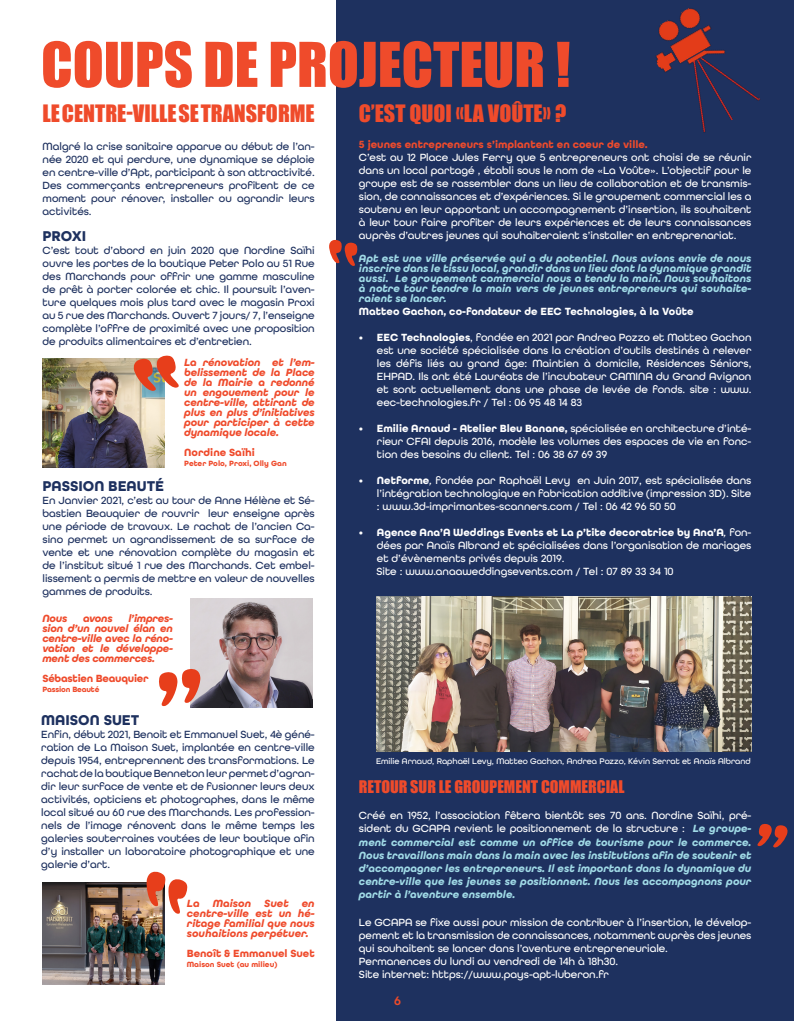
<style>
.page{position:relative;width:794px;height:1021px;background:#fff}
.page>*{position:absolute;margin:0;border:0;box-sizing:border-box;transform-origin:0 0}
.titres_articles_bila{font:57px "Impact";color:#ef4b2b}
.textes_12_medium{font:22px "Impact";color:#ef4b2b}
.textes_12_medium-2{font:16px "Impact";color:#ef4b2b}
.textes_12_medium-3{font:700 15px "All Round Gothic";color:#1e315f}
.t1{font:600 13px "All Round Gothic";color:#ef4b29}
.textes_12_medium-4{font:500 11px/13px "All Round Gothic";color:#fff;text-align:justify}
.textes_12_medium-5{font:500 11px/13px "All Round Gothic";color:#1e315f;text-align:justify}
.textes_12_medium-6{font:italic 700 11px/13px "All Round Gothic";color:#a0dae6;text-align:justify}
.textes_12_medium-7{font:italic 700 11px/10px "All Round Gothic";letter-spacing:-.01em;color:#ef4b2c;text-align:justify}
.textes_12_medium-8{font:700 11px "All Round Gothic";color:#ef4b2c}
.textes_12_medium-9{font:700 11px "All Round Gothic";color:#fff}
.textes_12_medium-10{font:700 11px "All Round Gothic";letter-spacing:-.02em;color:#ef4b2c}
.textes_12_medium-11{font:500 8.6px "All Round Gothic";color:#fff}
.textes_12_medium-12{font:700 8px "All Round Gothic";color:#ef4b2c}
.textes_12_medium-13{font:700 8px "All Round Gothic";letter-spacing:-.02em;color:#ef4b2c}
.s1{font-weight:700}
.s2{font-style:italic}
.s3{font-weight:500;font-style:normal;color:#fff}
</style>
<div class="page">
<div style="left:336px;top:0;width:458px;height:1020px;background:#1e315f"></div>
<img style="left:376px;top:597px;width:375px;height:154px">
<img style="left:43px;top:358px;width:121px;height:110px">
<img style="left:43px;top:882px;width:121px;height:102px">
<img style="left:191px;top:598px;width:122px;height:109px">
<img style="left:656px;top:8px;width:105px;height:125px">
<svg style="left:133px;top:358px;width:32px;height:35px"></svg>
<svg style="left:139px;top:882px;width:26px;height:32px"></svg>
<svg style="left:190px;top:667px;width:13px;height:39px"></svg>
<p class="titres_articles_bila" style="left:41px;top:20px;width:531px">COUPS DE PROJECTEUR !</p>
<p class="textes_12_medium" style="left:43px;top:97px;width:274px">LE CENTRE-VILLE SE TRANSFORME</p>
<p class="textes_12_medium-5" style="left:43px;top:140px;width:274px">Malgré la crise sanitaire apparue au début de l’an&shy;née 2020 et qui perdure, une dynamique se déploie en centre-ville d’Apt, participant à son attractivité.<br>Des commerçants entrepreneurs profitent de ce moment pour rénover, installer ou agrandir leurs activités.</p>
<p class="textes_12_medium-3" style="left:43px;top:227px;width:45px">PROXI</p>
<p class="textes_12_medium-5" style="left:43px;top:244px;width:274px">C’est tout d’abord en juin 2020 que Nordine Saïhi ouvre les portes de la boutique Peter Polo au 51 Rue des Marchands pour offrir une gamme masculine de prêt à porter colorée et chic. Il poursuit l’aven&shy;ture quelques mois plus tard avec le magasin Proxi au 5 rue des Marchands. Ouvert 7 jours/ 7, l’enseigne complète l’offre de proximité avec une proposition de produits alimentaires et d’entretien.</p>
<p class="textes_12_medium-7" style="left:184px;top:357px;width:132px">La rénovation et l’em&shy;belissement de la Place de la Mairie a redonné un engouement pour le centre-ville, attirant de plus en plus d’initiatives pour participer à cette dynamique locale.</p>
<p class="textes_12_medium-8" style="left:184px;top:446px;width:72px">Nordine Saïhi</p>
<p class="textes_12_medium-12" style="left:184px;top:459px;width:104px">Peter Polo, Proxi, Olly Gan</p>
<p class="textes_12_medium-3" style="left:43px;top:477px;width:123px">PASSION BEAUTÉ</p>
<p class="textes_12_medium-5" style="left:43px;top:494px;width:274px">En Janvier 2021, c’est au tour de Anne Hélène et Sé&shy;bastien Beauquier de rouvrir leur enseigne après une période de travaux. Le rachat de l’ancien Ca&shy;sino permet un agrandissement de sa surface de vente et une rénovation complète du magasin et de l’institut situé 1 rue des Marchands. Cet embel&shy;lissement a permis de mettre en valeur de nouvelles gammes de produits.</p>
<p class="textes_12_medium-7" style="left:42px;top:613px;width:132px;text-indent:86px">l’impres&shy;sion d’un nouvel élan en centre-ville avec la réno&shy;vation et le développe&shy;ment des commerces.</p>
<p class="textes_12_medium-10" style="left:42px;top:671px;width:108px">Sébastien Beauquier</p>
<p class="textes_12_medium-13" style="left:42px;top:684px;width:58px">Passion Beauté</p>
<p class="textes_12_medium-7" style="left:42px;top:613px;width:26px">Nous</p>
<p class="textes_12_medium-7" style="left:83px;top:613px;width:31px">avons</p>
<p class="textes_12_medium-3" style="left:41px;top:710px;width:100px">MAISON SUET</p>
<p class="textes_12_medium-5" style="left:41px;top:727px;width:275px">Enfin, début 2021, Benoit et Emmanuel Suet, 4è géné&shy;ration de La Maison Suet, implantée en centre-ville depuis 1954, entreprennent des transformations. Le rachat de la boutique Benneton leur permet d’agran&shy;dir leur surface de vente et de fusionner leurs deux activités, opticiens et photographes, dans le même local situé au 60 rue des Marchands. Les profession&shy;nels de l’image rénovent dans le même temps les galeries souterraines voutées de leur boutique afin d’y installer un laboratoire photographique et une galerie d’art.</p>
<p class="textes_12_medium-7" style="left:187px;top:898px;width:129px">La Maison Suet en centre-ville est un hé&shy;ritage familial que nous souhaitions perpétuer.</p>
<p class="textes_12_medium-8" style="left:187px;top:946px;width:129px">Benoît &amp; Emmanuel Suet</p>
<p class="textes_12_medium-12" style="left:187px;top:959px;width:92px">Maison Suet (au milieu)</p>
<p class="textes_12_medium" style="left:359px;top:96px;width:209px">C’EST QUOI «LA VOÛTE» ?</p>
<p class="textes_12_medium-8" style="left:359px;top:138px;width:290px">5 jeunes entrepreneurs s’implantent en coeur de ville.</p>
<p class="textes_12_medium-4" style="left:359px;top:151px;width:394px">C’est au 12 Place Jules Ferry que 5 entrepreneurs ont choisi de se réunir dans un local partagé , établi sous le nom de «La Voûte». L’objectif pour le groupe est de se rassembler dans un lieu de collaboration et de transmis&shy;sion, de connaissances et d’expériences. Si le groupement commercial les a soutenu en leur apportant un accompagnement d’insertion, ils souhaitent à leur tour faire profiter de leurs expériences et de leurs connaissances auprès d’autres jeunes qui souhaiteraient s’installer en entreprenariat.</p>
<p class="textes_12_medium-6" style="left:359px;top:253px;width:394px;line-height:10px">Apt est une ville préservée qui a du potentiel. Nous avions envie de nous inscrire dans le tissu local, grandir dans un lieu dont la dynamique grandit aussi. Le groupement commercial nous a tendu la main. Nous souhaitons à notre tour tendre la main vers de jeunes entrepreneurs qui souhaite&shy;raient se lancer.</p>
<p class="textes_12_medium-9" style="left:359px;top:305px;width:336px">Matteo Gachon, co-fondateur de EEC Technologies, à la Voûte</p>
<p class="textes_12_medium-4" style="left:377px;top:331px;width:376px;text-indent:-18px"><span class="s1">• EEC Technologies</span>, fondée en 2021 par Andrea Pozzo et Matteo Gachon est une société spécialisée dans la création d’outils destinés à relever les défis liés au grand âge: Maintien à domicile, Résidences Séniors, EHPAD. Ils ont été Lauréats de l’incubateur CAMINA du Grand Avignon et sont actuellement dans une phase de levée de fonds. site : www. eec-technologies.fr / Tel : 06 95 48 14 83</p>
<p class="textes_12_medium-4" style="left:377px;top:422px;width:376px;text-indent:-18px"><span class="s1">• Emilie Arnaud - Atelier Bleu Banane,</span> spécialisée en architecture d’inté&shy;rieur CFAI depuis 2016, modèle les volumes des espaces de vie en fonc&shy;tion des besoins du client. Tel : 06 38 67 69 39</p>
<p class="textes_12_medium-4" style="left:377px;top:474px;width:376px;text-indent:-18px"><span class="s1">• Netforme</span><span class="s2">,</span> fondée par Raphaël Levy en Juin 2017, est spécialisée dans l’intégration technologique en fabrication additive (impression 3D). Site : www.3d-imprimantes-scanners.com / Tel : 06 42 96 50 50</p>
<p class="textes_12_medium-4" style="left:377px;top:526px;width:376px;text-indent:-18px"><span class="s1">• Agence Ana’A Weddings Events et La p’tite decoratrice by Ana’A</span><span class="s2">,</span> fon&shy;dées par Anaïs Albrand et spécialisées dans l’organisation de mariages et d’évènements privés depuis 2019.</p>
<p class="textes_12_medium-4" style="left:376px;top:565px;width:299px">Site : www.anaaweddingsevents.com / Tel : 07 89 33 34 10</p>
<p class="textes_12_medium-11" style="left:376px;top:756px;width:376px">Emilie Arnaud, Raphaël Levy, Matteo Gachon, Andrea Pozzo, Kévin Serrat et Anaïs Albrand</p>
<p class="textes_12_medium-2" style="left:359px;top:774px;width:267px">RETOUR SUR LE GROUPEMENT COMMERCIAL</p>
<p class="textes_12_medium-6" style="left:359px;top:809px;width:394px"><span class="s3">Créé en 1952, l’association fêtera bientôt ses 70 ans. Nordine Saïhi, pré&shy;sident du GCAPA revient le positionnement de la structure :</span> Le groupe&shy;ment commercial est comme un office de tourisme pour le commerce.<br>Nous travaillons main dans la main avec les institutions afin de soutenir et d’accompagner les entrepreneurs. Il est important dans la dynamique du centre-ville que les jeunes se positionnent. Nous les accompagnons pour partir à l’aventure ensemble.</p>
<p class="textes_12_medium-4" style="left:359px;top:915px;width:394px">Le GCAPA se fixe aussi pour mission de contribuer à l’insertion, le dévelop&shy;pement et la transmission de connaissances, notamment auprès des jeunes qui souhaitent se lancer dans l’aventure entrepreneuriale.</p>
<p class="textes_12_medium-4" style="left:359px;top:954px;width:261px">Permanences du lundi au vendredi de 14h à 18h30.</p>
<p class="textes_12_medium-4" style="left:359px;top:967px;width:251px">Site internet: https://www.pays-apt-luberon.fr</p>
<p class="t1" style="left:394px;top:993px;width:8px">6</p>
</div>
